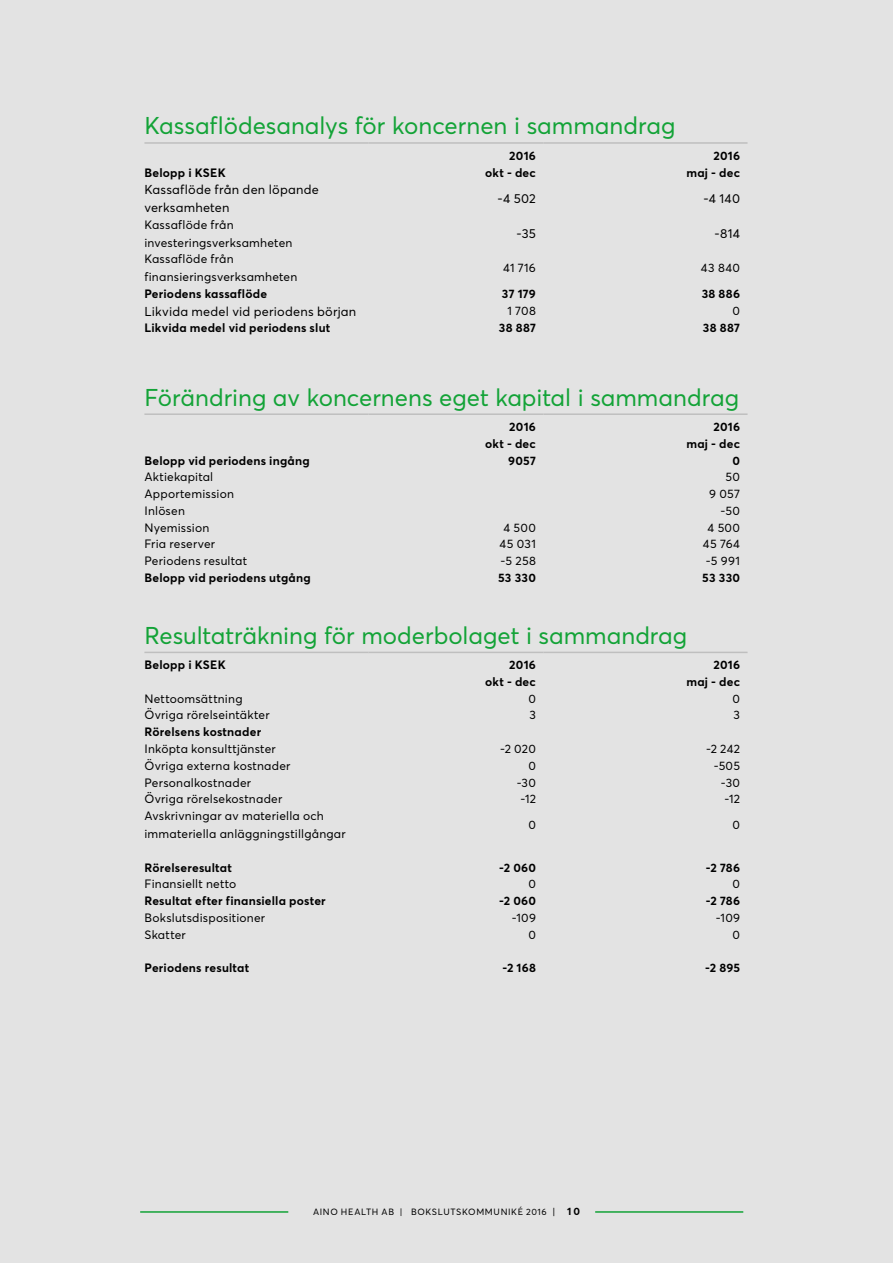
<style>
.page{position:relative;width:893px;height:1263px;background:#e3e3e3}
.page>*{position:absolute;margin:0;border:0;box-sizing:border-box;transform-origin:0 0}
.t1{font:24px "Averta Std";color:#13a337}
.t2{font:12.75px/18px "Averta Std";letter-spacing:.015em;color:#000}
.t3{font:12px/18px "Averta Std";letter-spacing:.02em;color:#000}
.t4{font:700 12px "Averta Std";letter-spacing:.015em;color:#000}
.t5{font:9px "Averta Std";letter-spacing:.07em;color:#000}
.s1{font-size:9.75px}
.s2{font-weight:700;font-size:10.5px}
</style>
<div class="page">
<hr style="left:144px;top:142px;width:225px;height:2px;background:#bfbfbf">
<hr style="left:369px;top:142px;width:174px;height:2px;background:#bfbfbf">
<hr style="left:543px;top:142px;width:204px;height:2px;background:#bfbfbf">
<hr style="left:144px;top:413px;width:225px;height:2px;background:#bfbfbf">
<hr style="left:369px;top:413px;width:174px;height:2px;background:#bfbfbf">
<hr style="left:543px;top:413px;width:204px;height:2px;background:#bfbfbf">
<hr style="left:144px;top:652px;width:225px;height:1px;background:#bfbfbf">
<hr style="left:369px;top:652px;width:174px;height:1px;background:#bfbfbf">
<hr style="left:543px;top:652px;width:204px;height:1px;background:#bfbfbf">
<hr style="left:140px;top:1211px;width:148px;height:2px;background:#13a337">
<hr style="left:595px;top:1211px;width:148px;height:2px;background:#13a337">
<h1 class="t1" style="left:144px;top:111px;width:532px">Kassaflödesanalys för koncernen i sammandrag</h1>
<p class="t4" style="left:509px;top:148px;width:28px">2016</p>
<p class="t4" style="left:713px;top:148px;width:28px">2016</p>
<p class="t4" style="left:144px;top:165px;width:83px">Belopp i KSEK</p>
<p class="t4" style="left:485px;top:165px;width:52px">okt - dec</p>
<p class="t4" style="left:686px;top:165px;width:55px">maj - dec</p>
<p class="t2" style="left:144px;top:180px;width:176px">Kassaflöde från den löpande verksamheten</p>
<p class="t2" style="left:498px;top:189px;width:40px">-4 502</p>
<p class="t2" style="left:703px;top:189px;width:38px">-4 140</p>
<p class="t3" style="left:144px;top:215px;width:150px">Kassaflöde från investeringsverksamheten</p>
<p class="t2" style="left:516px;top:224px;width:21px">-35</p>
<p class="t2" style="left:715px;top:224px;width:27px">-814</p>
<p class="t3" style="left:144px;top:250px;width:155px">Kassaflöde från finansieringsverksamheten</p>
<p class="t3" style="left:503px;top:259px;width:34px">41 716</p>
<p class="t3" style="left:701px;top:259px;width:41px">43 840</p>
<p class="t4" style="left:144px;top:286px;width:124px">Periodens kassaflöde</p>
<p class="t4" style="left:502px;top:286px;width:35px">37 179</p>
<p class="t4" style="left:702px;top:286px;width:40px">38 886</p>
<p class="t2" style="left:144px;top:302px;width:213px">Likvida medel vid periodens början</p>
<p class="t3" style="left:507px;top:302px;width:30px">1 708</p>
<p class="t3" style="left:732px;top:302px;width:9px">0</p>
<p class="t4" style="left:144px;top:320px;width:187px">Likvida medel vid periodens slut</p>
<p class="t4" style="left:499px;top:320px;width:39px">38 887</p>
<p class="t4" style="left:703px;top:320px;width:39px">38 887</p>
<h1 class="t1" style="left:144px;top:382px;width:596px">Förändring av koncernens eget kapital i sammandrag</h1>
<p class="t4" style="left:509px;top:419px;width:28px">2016</p>
<p class="t4" style="left:713px;top:419px;width:28px">2016</p>
<p class="t4" style="left:485px;top:436px;width:52px">okt - dec</p>
<p class="t4" style="left:686px;top:436px;width:55px">maj - dec</p>
<p class="t4" style="left:144px;top:453px;width:167px">Belopp vid periodens ingång</p>
<p class="t4" style="left:508px;top:453px;width:29px">9057</p>
<p class="t4" style="left:732px;top:453px;width:9px">0</p>
<p class="t3" style="left:144px;top:468px;width:70px">Aktiekapital</p>
<p class="t3" style="left:726px;top:468px;width:16px">50</p>
<p class="t3" style="left:144px;top:485px;width:91px">Apportemission</p>
<p class="t3" style="left:709px;top:485px;width:32px">9 057</p>
<p class="t3" style="left:144px;top:501px;width:42px">Inlösen</p>
<p class="t3" style="left:721px;top:501px;width:21px">-50</p>
<p class="t3" style="left:144px;top:518px;width:67px">Nyemission</p>
<p class="t3" style="left:503px;top:518px;width:34px">4 500</p>
<p class="t3" style="left:708px;top:518px;width:34px">4 500</p>
<p class="t3" style="left:144px;top:535px;width:72px">Fria reserver</p>
<p class="t3" style="left:500px;top:535px;width:38px">45 031</p>
<p class="t3" style="left:703px;top:535px;width:39px">45 764</p>
<p class="t3" style="left:144px;top:552px;width:104px">Periodens resultat</p>
<p class="t3" style="left:500px;top:552px;width:37px">-5 258</p>
<p class="t3" style="left:706px;top:552px;width:36px">-5 991</p>
<p class="t4" style="left:144px;top:570px;width:168px">Belopp vid periodens utgång</p>
<p class="t4" style="left:498px;top:570px;width:39px">53 330</p>
<p class="t4" style="left:702px;top:570px;width:39px">53 330</p>
<h1 class="t1" style="left:144px;top:620px;width:544px">Resultaträkning för moderbolaget i sammandrag</h1>
<p class="t4" style="left:144px;top:657px;width:83px">Belopp i KSEK</p>
<p class="t4" style="left:509px;top:657px;width:28px">2016</p>
<p class="t4" style="left:713px;top:657px;width:28px">2016</p>
<p class="t4" style="left:485px;top:674px;width:52px">okt - dec</p>
<p class="t4" style="left:686px;top:674px;width:55px">maj - dec</p>
<p class="t3" style="left:144px;top:689px;width:100px">Nettoomsättning</p>
<p class="t3" style="left:528px;top:689px;width:9px">0</p>
<p class="t3" style="left:732px;top:689px;width:9px">0</p>
<p class="t3" style="left:144px;top:706px;width:127px">Övriga rörelseintäkter</p>
<p class="t3" style="left:529px;top:706px;width:8px">3</p>
<p class="t3" style="left:734px;top:706px;width:8px">3</p>
<p class="t4" style="left:144px;top:724px;width:118px">Rörelsens kostnader</p>
<p class="t3" style="left:144px;top:740px;width:133px">Inköpta konsulttjänster</p>
<p class="t3" style="left:500px;top:740px;width:37px">-2 020</p>
<p class="t3" style="left:706px;top:740px;width:35px">-2 242</p>
<p class="t3" style="left:144px;top:756px;width:148px">Övriga externa kostnader</p>
<p class="t3" style="left:528px;top:756px;width:9px">0</p>
<p class="t3" style="left:714px;top:756px;width:28px">-505</p>
<p class="t3" style="left:144px;top:773px;width:108px">Personalkostnader</p>
<p class="t3" style="left:517px;top:773px;width:21px">-30</p>
<p class="t3" style="left:721px;top:773px;width:21px">-30</p>
<p class="t3" style="left:144px;top:790px;width:139px">Övriga rörelsekostnader</p>
<p class="t3" style="left:520px;top:790px;width:17px">-12</p>
<p class="t3" style="left:724px;top:790px;width:17px">-12</p>
<p class="t3" style="left:144px;top:807px;width:203px">Avskrivningar av materiella och immateriella anläggningstillgångar</p>
<p class="t3" style="left:528px;top:816px;width:9px">0</p>
<p class="t3" style="left:732px;top:816px;width:9px">0</p>
<p class="t4" style="left:144px;top:860px;width:89px">Rörelseresultat</p>
<p class="t4" style="left:499px;top:860px;width:38px">-2 060</p>
<p class="t4" style="left:706px;top:860px;width:36px">-2 786</p>
<p class="t3" style="left:144px;top:875px;width:93px">Finansiellt netto</p>
<p class="t3" style="left:528px;top:875px;width:9px">0</p>
<p class="t3" style="left:733px;top:875px;width:9px">0</p>
<p class="t4" style="left:144px;top:893px;width:183px">Resultat efter finansiella poster</p>
<p class="t4" style="left:499px;top:893px;width:38px">-2 060</p>
<p class="t4" style="left:706px;top:893px;width:36px">-2 786</p>
<p class="t3" style="left:144px;top:908px;width:122px">Bokslutsdispositioner</p>
<p class="t3" style="left:512px;top:908px;width:26px">-109</p>
<p class="t3" style="left:716px;top:908px;width:26px">-109</p>
<p class="t3" style="left:144px;top:925px;width:43px">Skatter</p>
<p class="t3" style="left:528px;top:925px;width:9px">0</p>
<p class="t3" style="left:733px;top:925px;width:9px">0</p>
<p class="t4" style="left:145px;top:960px;width:106px">Periodens resultat</p>
<p class="t4" style="left:502px;top:960px;width:35px">-2 168</p>
<p class="t4" style="left:705px;top:960px;width:36px">-2 895</p>
<p class="t5" style="left:313px;top:1206px;width:268px">AINO HEALTH AB | BOKSLUTSKOMMUNIKÉ 2016 <span class="s1">|</span> <span class="s2">10</span></p>
</div>
